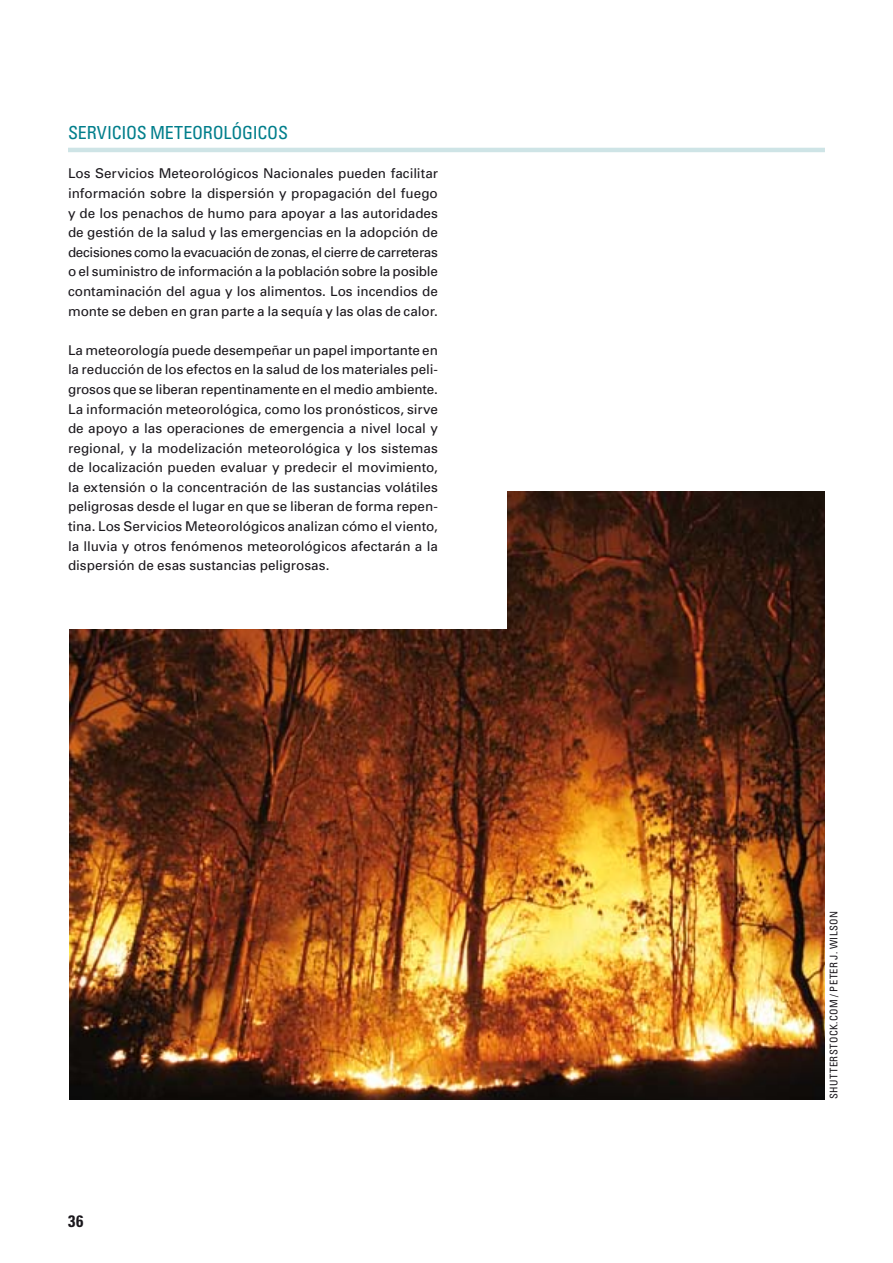
<style>
.page{position:relative;width:893px;height:1263px;background:#fff}
.page>*{position:absolute;margin:0;border:0;box-sizing:border-box;transform-origin:0 0}
.section_2__body_text{font:condensed 18px "Univers";letter-spacing:-.01em;color:#007e8b}
.t1{font:700 condensed 16.5px "Univers";color:#1a171c}
.body_text{font:13.5px/19.6px "Univers";color:#1a171c;text-align:justify}
.credit{font:condensed 10.5px "Univers";letter-spacing:.045em;color:#1a171c}
</style>
<div class="page">
<img style="left:69px;top:492px;width:756px;height:607px">
<div style="left:0;top:462px;width:506px;height:167px;background:#fff"></div>
<hr style="left:68px;top:148px;width:757px;height:4px;background:#cee4e6">
<p class="section_2__body_text" style="left:68px;top:121px;width:221px">SERVICIOS METEOROLÓGICOS</p>
<p class="body_text" style="left:68px;top:164px;width:371px">Los Servicios Meteorológicos Nacionales pueden facilitar información sobre la dispersión y propagación del fuego y de los penachos de humo para apoyar a las autoridades de gestión de la salud y las emergencias en la adopción de decisiones como la evacuación de zonas, el cierre de carreteras o el suministro de información a la población sobre la posible contaminación del agua y los alimentos. Los incendios de monte se deben en gran parte a la sequía y las olas de calor.</p>
<p class="body_text" style="left:68px;top:340px;width:371px">La meteorología puede desempeñar un papel importante en la reducción de los efectos en la salud de los materiales peli&shy;grosos que se liberan repentinamente en el medio ambiente.<br>La información meteorológica, como los pronósticos, sirve de apoyo a las operaciones de emergencia a nivel local y regional, y la modelización meteorológica y los sistemas de localización pueden evaluar y predecir el movimiento, la extensión o la concentración de las sustancias volátiles peligrosas desde el lugar en que se liberan de forma repen&shy;tina. Los Servicios Meteorológicos analizan cómo el viento, la lluvia y otros fenómenos meteorológicos afectarán a la dispersión de esas sustancias peligrosas.</p>
<p class="t1" style="left:68px;top:1211px;width:17px">36</p>
<p class="credit" style="left:827px;top:1099px;width:190px;rotate:-90deg">SHUTTERSTOCK.COM / PETER J. WILSON</p>
</div>
